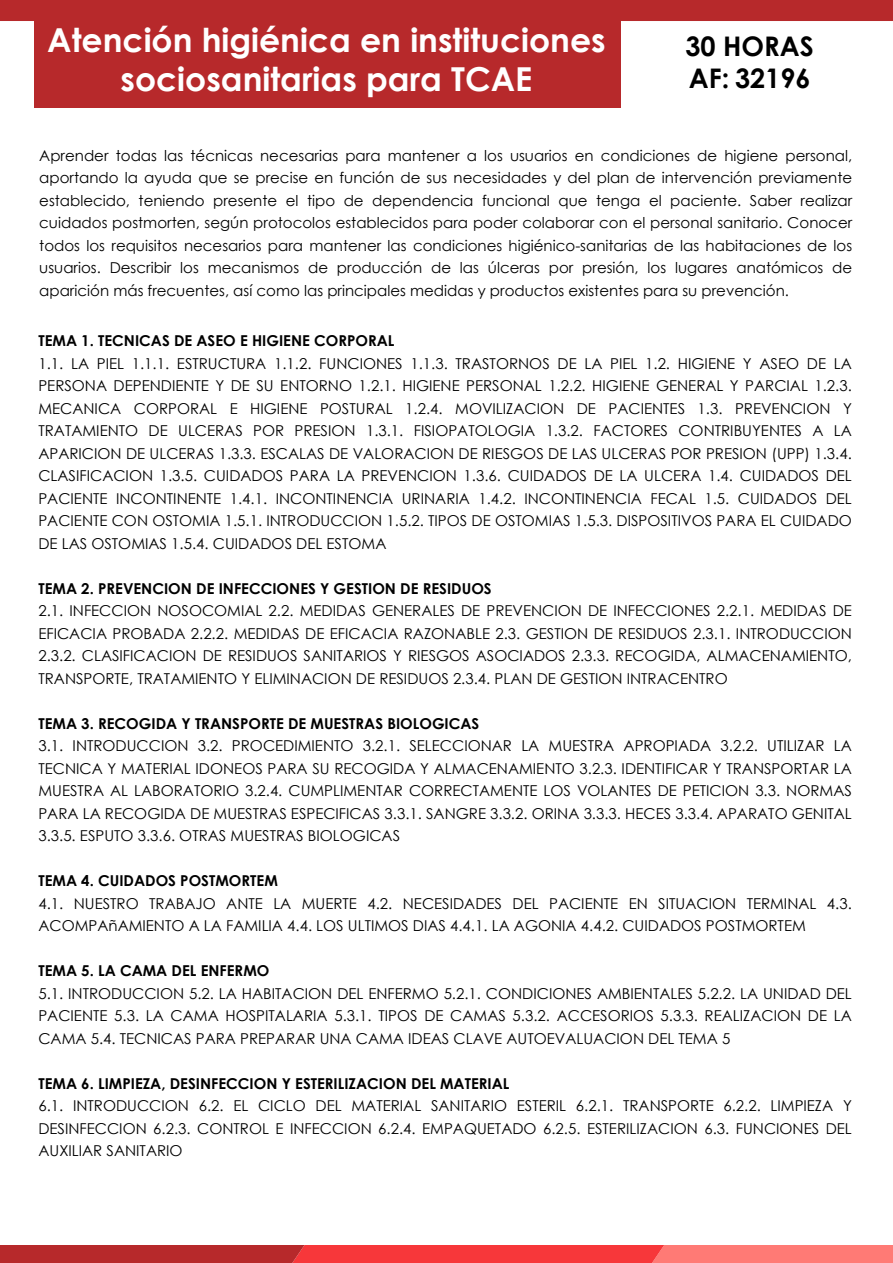
<style>
.page{position:relative;width:893px;height:1263px;background:#fff}
.page>*{position:absolute;margin:0;border:0;box-sizing:border-box;transform-origin:0 0}
.t1{font:700 33px/39.6px "Century Gothic";color:#fff;text-align:center}
.t2{font:700 27px/32.4px "Century Gothic";color:#000}
.t3{font:15px/22.5px "Century Gothic";color:#000;text-align:justify}
.t4{font:700 15px "Century Gothic";color:#000}
</style>
<div class="page">
<div style="left:0;top:0;width:893px;height:21px;background:#b7292b"></div>
<div style="left:34px;top:0;width:586px;height:107px;background:#b7292b"></div>
<svg style="left:0;top:1245px;width:893px;height:18px;background:#e34444"></svg>
<h1 class="t1" style="left:47px;top:19px;width:560px">Atención higiénica en instituciones sociosanitarias para TCAE</h1>
<h2 class="t2" style="left:685px;top:29px;width:130px">30 HORAS<br>AF: 32196</h2>
<p class="t3" style="left:39px;top:144px;width:814px">Aprender todas las técnicas necesarias para mantener a los usuarios en condiciones de higiene personal, aportando la ayuda que se precise en función de sus necesidades y del plan de intervención previamente establecido, teniendo presente el tipo de dependencia funcional que tenga el paciente. Saber realizar cuidados postmorten, según protocolos establecidos para poder colaborar con el personal sanitario. Conocer todos los requisitos necesarios para mantener las condiciones higiénico-sanitarias de las habitaciones de los usuarios. Describir los mecanismos de producción de las úlceras por presión, los lugares anatómicos de aparición más frecuentes, así como las principales medidas y productos existentes para su prevención.</p>
<p class="t4" style="left:38px;top:329px;width:358px">TEMA 1. TECNICAS DE ASEO E HIGIENE CORPORAL</p>
<p class="t3" style="left:38px;top:352px;width:815px">1.1. LA PIEL 1.1.1. ESTRUCTURA 1.1.2. FUNCIONES 1.1.3. TRASTORNOS DE LA PIEL 1.2. HIGIENE Y ASEO DE LA PERSONA DEPENDIENTE Y DE SU ENTORNO 1.2.1. HIGIENE PERSONAL 1.2.2. HIGIENE GENERAL Y PARCIAL 1.2.3.<br>MECANICA CORPORAL E HIGIENE POSTURAL 1.2.4. MOVILIZACION DE PACIENTES 1.3. PREVENCION Y TRATAMIENTO DE ULCERAS POR PRESION 1.3.1. FISIOPATOLOGIA 1.3.2. FACTORES CONTRIBUYENTES A LA APARICION DE ULCERAS 1.3.3. ESCALAS DE VALORACION DE RIESGOS DE LAS ULCERAS POR PRESION (UPP) 1.3.4.<br>CLASIFICACION 1.3.5. CUIDADOS PARA LA PREVENCION 1.3.6. CUIDADOS DE LA ULCERA 1.4. CUIDADOS DEL PACIENTE INCONTINENTE 1.4.1. INCONTINENCIA URINARIA 1.4.2. INCONTINENCIA FECAL 1.5. CUIDADOS DEL PACIENTE CON OSTOMIA 1.5.1. INTRODUCCION 1.5.2. TIPOS DE OSTOMIAS 1.5.3. DISPOSITIVOS PARA EL CUIDADO DE LAS OSTOMIAS 1.5.4. CUIDADOS DEL ESTOMA</p>
<p class="t4" style="left:38px;top:577px;width:455px">TEMA 2. PREVENCION DE INFECCIONES Y GESTION DE RESIDUOS</p>
<p class="t3" style="left:38px;top:599px;width:815px">2.1. INFECCION NOSOCOMIAL 2.2. MEDIDAS GENERALES DE PREVENCION DE INFECCIONES 2.2.1. MEDIDAS DE EFICACIA PROBADA 2.2.2. MEDIDAS DE EFICACIA RAZONABLE 2.3. GESTION DE RESIDUOS 2.3.1. INTRODUCCION 2.3.2. CLASIFICACION DE RESIDUOS SANITARIOS Y RIESGOS ASOCIADOS 2.3.3. RECOGIDA, ALMACENAMIENTO, TRANSPORTE, TRATAMIENTO Y ELIMINACION DE RESIDUOS 2.3.4. PLAN DE GESTION INTRACENTRO</p>
<p class="t4" style="left:38px;top:712px;width:442px">TEMA 3. RECOGIDA Y TRANSPORTE DE MUESTRAS BIOLOGICAS</p>
<p class="t3" style="left:38px;top:734px;width:815px">3.1. INTRODUCCION 3.2. PROCEDIMIENTO 3.2.1. SELECCIONAR LA MUESTRA APROPIADA 3.2.2. UTILIZAR LA TECNICA Y MATERIAL IDONEOS PARA SU RECOGIDA Y ALMACENAMIENTO 3.2.3. IDENTIFICAR Y TRANSPORTAR LA MUESTRA AL LABORATORIO 3.2.4. CUMPLIMENTAR CORRECTAMENTE LOS VOLANTES DE PETICION 3.3. NORMAS PARA LA RECOGIDA DE MUESTRAS ESPECIFICAS 3.3.1. SANGRE 3.3.2. ORINA 3.3.3. HECES 3.3.4. APARATO GENITAL 3.3.5. ESPUTO 3.3.6. OTRAS MUESTRAS BIOLOGICAS</p>
<p class="t4" style="left:38px;top:869px;width:241px">TEMA 4. CUIDADOS POSTMORTEM</p>
<p class="t3" style="left:38px;top:892px;width:815px">4.1. NUESTRO TRABAJO ANTE LA MUERTE 4.2. NECESIDADES DEL PACIENTE EN SITUACION TERMINAL 4.3.<br>ACOMPAñAMIENTO A LA FAMILIA 4.4. LOS ULTIMOS DIAS 4.4.1. LA AGONIA 4.4.2. CUIDADOS POSTMORTEM</p>
<p class="t4" style="left:38px;top:959px;width:233px">TEMA 5. LA CAMA DEL ENFERMO</p>
<p class="t3" style="left:38px;top:982px;width:815px">5.1. INTRODUCCION 5.2. LA HABITACION DEL ENFERMO 5.2.1. CONDICIONES AMBIENTALES 5.2.2. LA UNIDAD DEL PACIENTE 5.3. LA CAMA HOSPITALARIA 5.3.1. TIPOS DE CAMAS 5.3.2. ACCESORIOS 5.3.3. REALIZACION DE LA CAMA 5.4. TECNICAS PARA PREPARAR UNA CAMA IDEAS CLAVE AUTOEVALUACION DEL TEMA 5</p>
<p class="t4" style="left:38px;top:1072px;width:472px">TEMA 6. LIMPIEZA, DESINFECCION Y ESTERILIZACION DEL MATERIAL</p>
<p class="t3" style="left:38px;top:1094px;width:815px">6.1. INTRODUCCION 6.2. EL CICLO DEL MATERIAL SANITARIO ESTERIL 6.2.1. TRANSPORTE 6.2.2. LIMPIEZA Y DESINFECCION 6.2.3. CONTROL E INFECCION 6.2.4. EMPAQUETADO 6.2.5. ESTERILIZACION 6.3. FUNCIONES DEL AUXILIAR SANITARIO</p>
</div>
